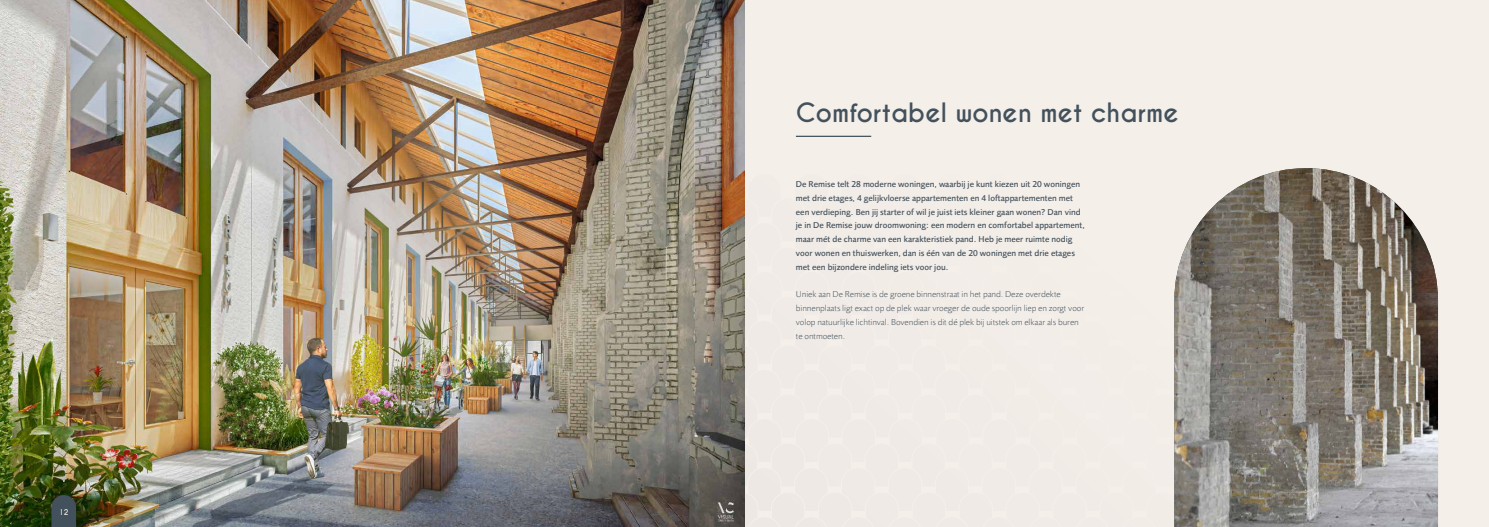
<style>
.page{position:relative;width:1489px;height:527px;background:#fff}
.page>*{position:absolute;margin:0;border:0;box-sizing:border-box;transform-origin:0 0}
.t1{font:700 25px "Caviar Dreams";color:#42515b}
.t2{font:500 8.75px/13.8px "Foundry Sans";color:#42515b}
.t3{font:300 8.75px/13.8px "Foundry Sans";color:#42515b}
.t4{font:700 7.5px "Caviar Dreams";color:#f5efea}
</style>
<div class="page">
<div style="left:0;top:0;width:1488px;height:526px;background:#f5efea"></div>
<img style="left:0;top:0;width:744px;height:526px">
<svg style="left:51px;top:494px;width:25px;height:32px"></svg>
<img style="left:1174px;top:168px;width:263px;height:358px">
<hr style="left:795px;top:135px;width:76px;height:2px;background:#42515b">
<p class="t4" style="left:59px;top:507px;width:12px">12</p>
<h1 class="t1" style="left:795px;top:97px;width:384px">Comfortabel wonen met charme</h1>
<p class="t2" style="left:795px;top:177px;width:290px">De Remise telt 28 moderne woningen, waarbij je kunt kiezen uit 20 woningen met drie etages, 4 gelijkvloerse appartementen en 4 loftappartementen met een verdieping. Ben jij starter of wil je juist iets kleiner gaan wonen? Dan vind je in De Remise jouw droomwoning: een modern en comfortabel appartement, maar mét de charme van een karakteristiek pand. Heb je meer ruimte nodig voor wonen en thuiswerken, dan is één van de 20 woningen met drie etages met een bijzondere indeling iets voor jou.</p>
<p class="t3" style="left:795px;top:287px;width:290px">Uniek aan De Remise is de groene binnenstraat in het pand. Deze overdekte binnenplaats ligt exact op de plek waar vroeger de oude spoorlijn liep en zorgt voor volop natuurlijke lichtinval. Bovendien is dit dé plek bij uitstek om elkaar als buren te ontmoeten.</p>
</div>
